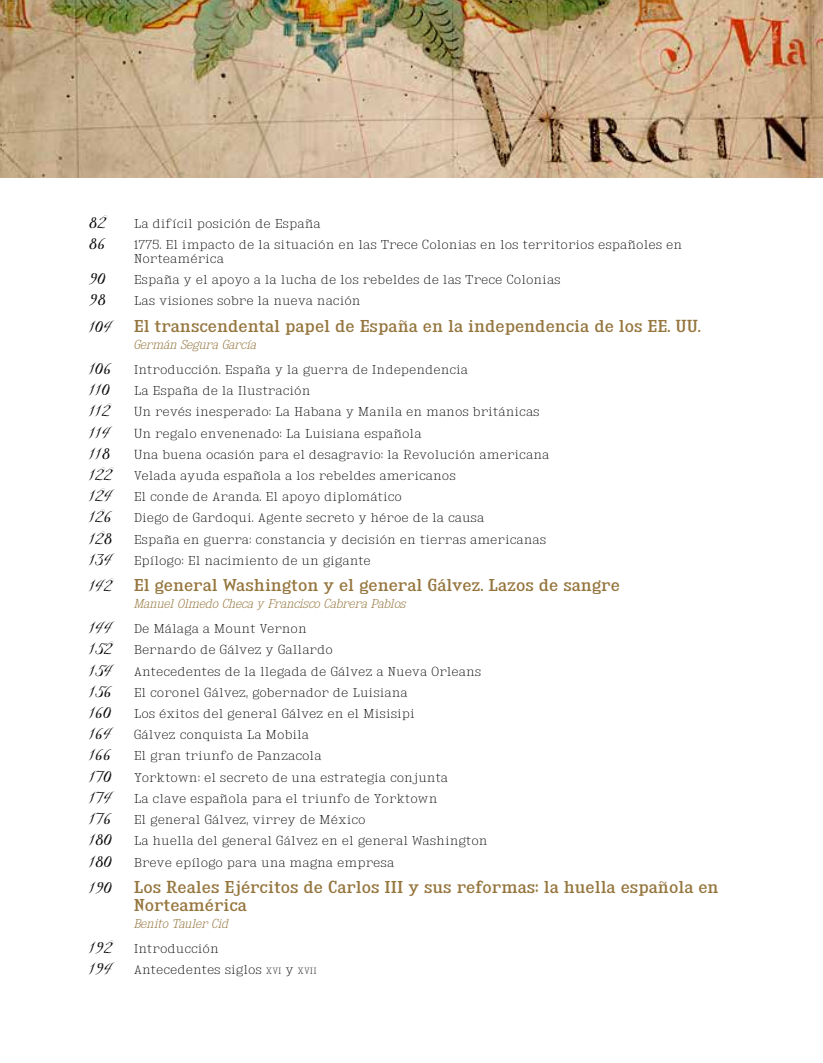
<style>
.page{position:relative;width:823px;height:1063px;background:#fff}
.page>*{position:absolute;margin:0;border:0;box-sizing:border-box;transform-origin:0 0}
.t1{font:17.5px "Jellyka Delicious Cake";color:#000}
.t2{font:15px/18.1px "Kingsbridge Rg";color:#95753d}
.t3{font:11.25px/21.2px "Kingsbridge El";color:#000}
.t4{font:italic 11.25px "Kingsbridge El";color:#95753d}
.s1{font-family:"Jellyka Delicious Cake";font-size:17.5px;color:#000}
.s2{font-family:"Jellyka Delicious Cake";font-size:17.5px}
.s3{font-size:7.88px}
</style>
<div class="page">
<img style="left:0;top:0;width:822px;height:177px">
<h1 class="t1" style="left:89px;top:210px;width:19px">82</h1>
<p class="t3" style="left:134px;top:213px;width:188px">La difícil posición de España</p>
<h1 class="t1" style="left:89px;top:231px;width:18px">86</h1>
<p class="t3" style="left:134px;top:238px;width:549px;line-height:14px">1775. El impacto de la situación en las Trece Colonias en los territorios españoles en<br>Norteamérica</p>
<h1 class="t1" style="left:89px;top:267px;width:18px">90</h1>
<p class="t3" style="left:134px;top:269px;width:428px">España y el apoyo a la lucha de los rebeldes de las Trece Colonias</p>
<h1 class="t1" style="left:89px;top:288px;width:19px">98</h1>
<p class="t3" style="left:134px;top:290px;width:228px">Las visiones sobre la nueva nación</p>
<h2 class="t2" style="left:89px;top:317px;width:613px"><span class="s1">104</span> El transcendental papel de España en la independencia de los EE. UU.</h2>
<p class="t4" style="left:134px;top:338px;width:124px">Germán Segura García</p>
<h1 class="t1" style="left:89px;top:356px;width:24px">106</h1>
<p class="t3" style="left:134px;top:359px;width:336px">Introducción. España y la guerra de Independencia</p>
<h1 class="t1" style="left:89px;top:378px;width:23px">110</h1>
<p class="t3" style="left:134px;top:380px;width:178px">La España de la Ilustración</p>
<h1 class="t1" style="left:89px;top:399px;width:23px">112</h1>
<p class="t3" style="left:134px;top:401px;width:407px">Un revés inesperado: La Habana y Manila en manos británicas</p>
<h1 class="t1" style="left:89px;top:420px;width:23px">114</h1>
<p class="t3" style="left:134px;top:422px;width:289px">Un regalo envenenado: La Luisiana española</p>
<h1 class="t1" style="left:89px;top:441px;width:23px">118</h1>
<p class="t3" style="left:89px;top:444px;width:462px;text-indent:45px">Una buena ocasión para el desagravio: la Revolución americana <span class="s2">122</span> Velada ayuda española a los rebeldes americanos<br><span class="s2">124</span> El conde de Aranda. El apoyo diplomático<br><span class="s2">126</span> Diego de Gardoqui. Agente secreto y héroe de la causa<br><span class="s2">128</span> España en guerra: constancia y decisión en tierras americanas <span class="s2">134</span> Epílogo: El nacimiento de un gigante</p>
<h2 class="t2" style="left:89px;top:576px;width:532px"><span class="s1">142</span> El general Washington y el general Gálvez. Lazos de sangre</h2>
<p class="t4" style="left:134px;top:597px;width:273px">Manuel Olmedo Checa y Francisco Cabrera Pablos</p>
<p class="t3" style="left:89px;top:618px;width:394px"><span class="s2">144</span> De Málaga a Mount Vernon<br><span class="s2">152</span> Bernardo de Gálvez y Gallardo<br><span class="s2">154</span> Antecedentes de la llegada de Gálvez a Nueva Orleans <span class="s2">156</span> El coronel Gálvez, gobernador de Luisiana</p>
<h1 class="t1" style="left:89px;top:700px;width:24px">160</h1>
<p class="t3" style="left:89px;top:703px;width:327px;text-indent:45px">Los éxitos del general Gálvez en el Misisipi<br><span class="s2">164</span> Gálvez conquista La Mobila</p>
<h1 class="t1" style="left:89px;top:743px;width:24px">166</h1>
<p class="t3" style="left:89px;top:745px;width:361px;text-indent:45px">El gran triunfo de Panzacola<br><span class="s2">170</span> Yorktown: el secreto de una estrategia conjunta<br><span class="s2">174</span> La clave española para el triunfo de Yorktown</p>
<h1 class="t1" style="left:89px;top:807px;width:24px">176</h1>
<p class="t3" style="left:89px;top:809px;width:400px;text-indent:45px">El general Gálvez, virrey de México<br><span class="s2">180</span> La huella del general Gálvez en el general Washington<br><span class="s2">180</span> Breve epílogo para una magna empresa</p>
<h2 class="t2" style="left:134px;top:878px;width:586px;text-indent:-45px"><span class="s1">190</span> Los Reales Ejércitos de Carlos III y sus reformas: la huella española en<br>Norteamérica</h2>
<p class="t4" style="left:134px;top:917px;width:96px">Benito Tauler Cid</p>
<p class="t3" style="left:89px;top:938px;width:229px"><span class="s2">192</span> Introducción<br><span class="s2">194</span> Antecedentes siglos <span class="s3">XVI</span> y <span class="s3">XVII</span></p>
</div>
